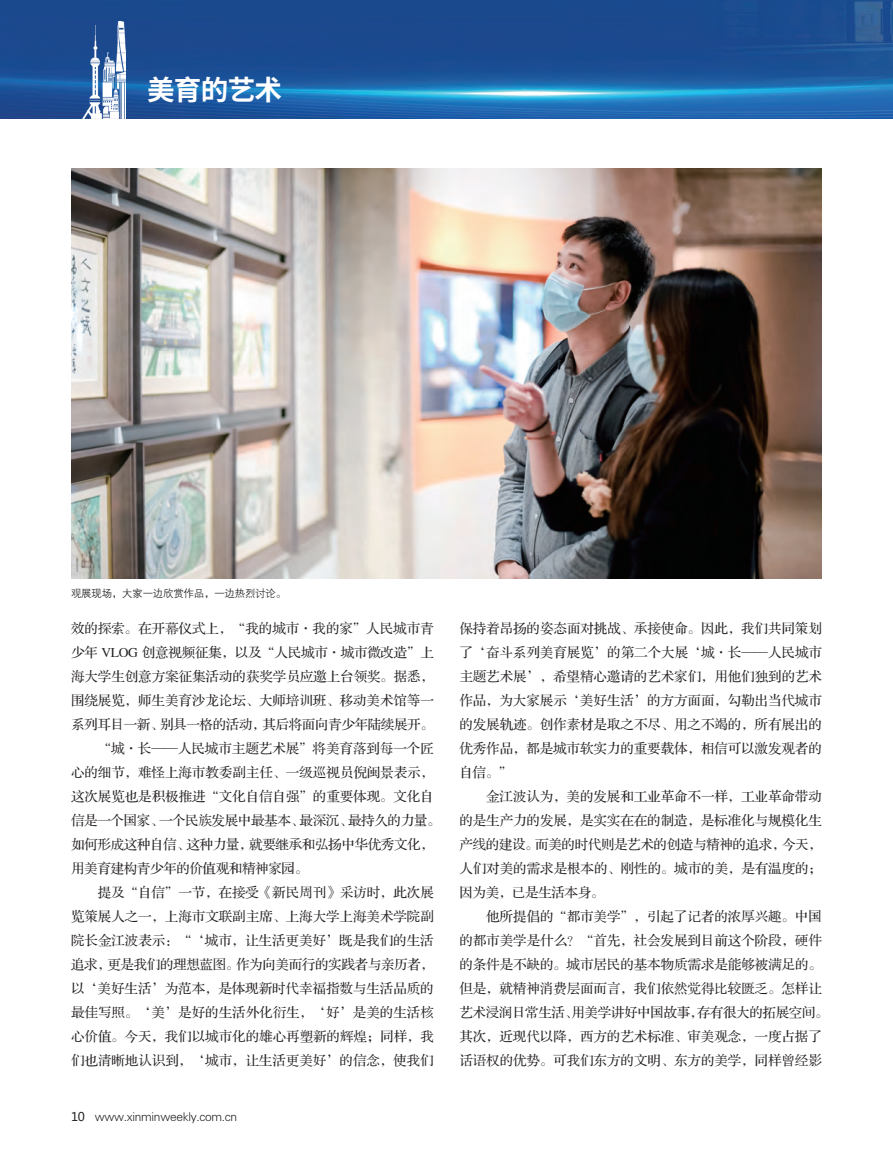
<style>
.page{position:relative;width:893px;height:1157px;background:#fff}
.page>*{position:absolute;margin:0;border:0;box-sizing:border-box;transform-origin:0 0}
.t1{font:700 27.6px "Source Han Sans CN";letter-spacing:-.025em;color:#fff}
.t2{font:13.5px "FZS3 JW GB1 0";letter-spacing:-.005em;color:#231f20}
.t3{font:13.5px "FZS3 JW GB1 0";letter-spacing:-.025em;color:#231f20}
.t4{font:12px "FZXH1 JW GB1 0";letter-spacing:-.025em;color:#231f20}
.t5{font:10.5px "FZZDXJW GB1 0";letter-spacing:-.025em;color:#231f20}
.s1{font-family:"Microsoft Ya Hei"}
</style>
<div class="page">
<img style="left:71px;top:168px;width:751px;height:410px">
<img style="left:0;top:0;width:893px;height:118px">
<img style="left:82px;top:21px;width:43px;height:97px">
<p class="t1" style="left:147px;top:74px;width:136px">美育的艺术</p>
<p class="t5" style="left:71px;top:588px;width:217px">观展现场，大家一边欣赏作品，一边热烈讨论。</p>
<p class="t2" style="left:71px;top:621px;width:364px">效的探索。在开幕仪式上，“我的城市·我的家”人民城市青</p>
<p class="t2" style="left:71px;top:645px;width:364px">少年 VLOG 创意视频征集，以及“人民城市·城市微改造”上</p>
<p class="t2" style="left:71px;top:669px;width:364px">海大学生创意方案征集活动的获奖学员应邀上台领奖。据悉，</p>
<p class="t2" style="left:71px;top:693px;width:364px">围绕展览，师生美育沙龙论坛、大师培训班、移动美术馆等一</p>
<p class="t3" style="left:71px;top:717px;width:364px">系列耳目一新、别具一格的活动，其后将面向青少年陆续展开。</p>
<p class="t2" style="left:98px;top:741px;width:338px">“城·长——人民城市主题艺术展”将美育落到每一个匠</p>
<p class="t2" style="left:71px;top:765px;width:364px">心的细节，难怪上海市教委副主任、一级巡视员倪闽景表示，</p>
<p class="t2" style="left:71px;top:789px;width:364px">这次展览也是积极推进“文化自信自强”的重要体现。文化自</p>
<p class="t3" style="left:71px;top:813px;width:371px">信是一个国家、一个民族发展中最基本、最深沉、最持久的力量。</p>
<p class="t3" style="left:71px;top:837px;width:364px">如何形成这种自信、这种力量，就要继承和弘扬中华优秀文化，</p>
<p class="t3" style="left:71px;top:861px;width:239px">用美育建构青少年的价值观和精神家园。</p>
<p class="t2" style="left:98px;top:885px;width:338px">提及“自信”一节，在接受《新民周刊》采访时，此次展</p>
<p class="t2" style="left:71px;top:909px;width:364px">览策展人之一，上海市文联副主席、上海大学上海美术学院副</p>
<p class="t2" style="left:71px;top:933px;width:364px">院长金江波表示：“‘城市，让生活更美好’既是我们的生活</p>
<p class="t3" style="left:71px;top:957px;width:364px">追求，更是我们的理想蓝图。作为向美而行的实践者与亲历者，</p>
<p class="t2" style="left:71px;top:981px;width:364px">以‘美好生活’为范本，是体现新时代幸福指数与生活品质的</p>
<p class="t2" style="left:71px;top:1005px;width:364px">最佳写照。‘美’是好的生活外化衍生，‘好’是美的生活核</p>
<p class="t2" style="left:71px;top:1029px;width:364px">心价值。今天，我们以城市化的雄心再塑新的辉煌；同样，我</p>
<p class="t2" style="left:71px;top:1053px;width:364px">们也清晰地认识到，‘城市，让生活更美好’的信念，使我们</p>
<p class="t4" style="left:71px;top:1109px;width:168px"><span class="s1">10</span> www.xinminweekly.com.cn</p>
<p class="t2" style="left:459px;top:621px;width:364px">保持着昂扬的姿态面对挑战、承接使命。因此，我们共同策划</p>
<p class="t2" style="left:459px;top:645px;width:364px">了‘奋斗系列美育展览’的第二个大展‘城·长——人民城市</p>
<p class="t2" style="left:459px;top:669px;width:364px">主题艺术展’，希望精心邀请的艺术家们，用他们独到的艺术</p>
<p class="t2" style="left:459px;top:693px;width:364px">作品，为大家展示‘美好生活’的方方面面，勾勒出当代城市</p>
<p class="t2" style="left:459px;top:717px;width:364px">的发展轨迹。创作素材是取之不尽、用之不竭的，所有展出的</p>
<p class="t2" style="left:459px;top:741px;width:364px">优秀作品，都是城市软实力的重要载体，相信可以激发观者的</p>
<p class="t2" style="left:459px;top:765px;width:54px">自信。”</p>
<p class="t2" style="left:486px;top:789px;width:337px">金江波认为，美的发展和工业革命不一样，工业革命带动</p>
<p class="t2" style="left:459px;top:813px;width:364px">的是生产力的发展，是实实在在的制造，是标准化与规模化生</p>
<p class="t3" style="left:459px;top:837px;width:364px">产线的建设。而美的时代则是艺术的创造与精神的追求，今天，</p>
<p class="t2" style="left:459px;top:861px;width:364px">人们对美的需求是根本的、刚性的。城市的美，是有温度的；</p>
<p class="t3" style="left:459px;top:885px;width:147px">因为美，已是生活本身。</p>
<p class="t2" style="left:486px;top:909px;width:337px">他所提倡的“都市美学”，引起了记者的浓厚兴趣。中国</p>
<p class="t2" style="left:459px;top:933px;width:364px">的都市美学是什么？“首先，社会发展到目前这个阶段，硬件</p>
<p class="t2" style="left:459px;top:957px;width:364px">的条件是不缺的。城市居民的基本物质需求是能够被满足的。</p>
<p class="t2" style="left:459px;top:981px;width:364px">但是，就精神消费层面而言，我们依然觉得比较匮乏。怎样让</p>
<p class="t3" style="left:459px;top:1005px;width:371px">艺术浸润日常生活、用美学讲好中国故事，存有很大的拓展空间。</p>
<p class="t2" style="left:459px;top:1029px;width:364px">其次，近现代以降，西方的艺术标准、审美观念，一度占据了</p>
<p class="t2" style="left:459px;top:1053px;width:364px">话语权的优势。可我们东方的文明、东方的美学，同样曾经影</p>
</div>
